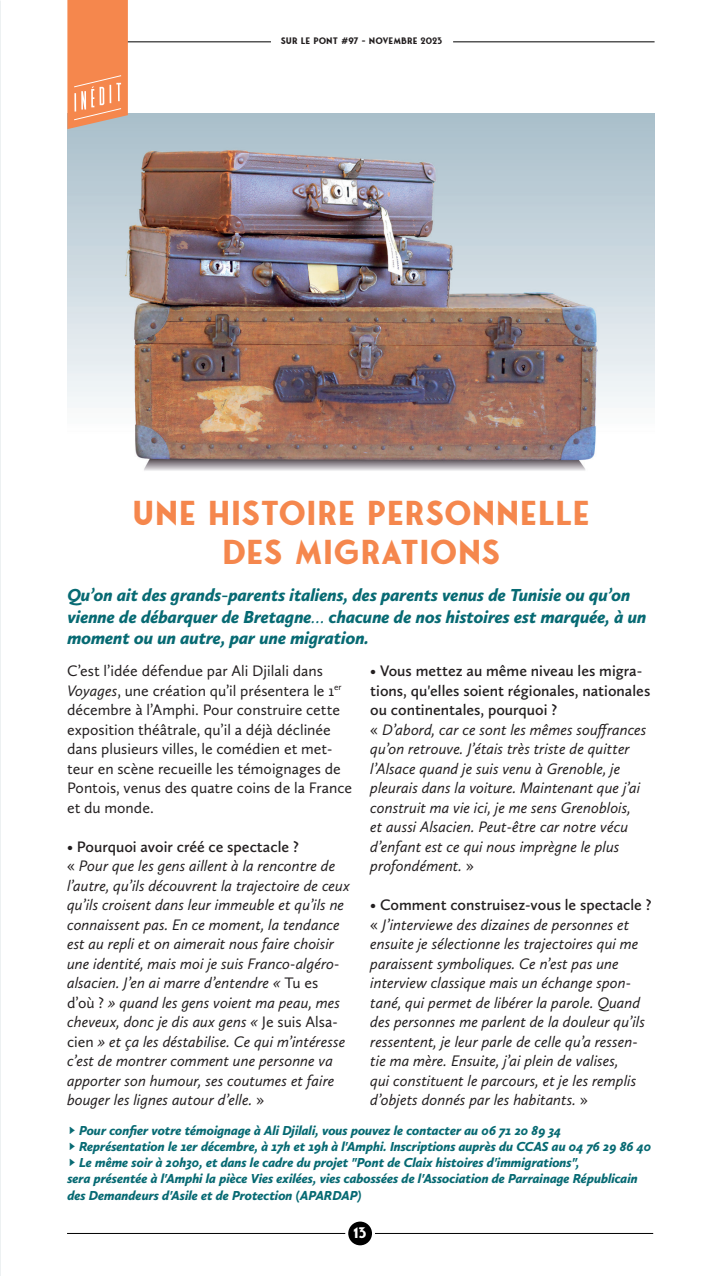
<style>
.page{position:relative;width:723px;height:1276px;background:#fff}
.page>*{position:absolute;margin:0;border:0;box-sizing:border-box;transform-origin:0 0}
.t1{font:700 33px/39.6px "Fonseca";color:#f5874d;text-align:center}
.t2{font:italic 900 18px/21.6px "Calluna Sans";color:#076a73}
.t3{font:italic 15.75px/19.5px "Calluna Sans";color:#231f20}
.t4{font:15.75px/19.5px "Calluna Sans";color:#231f20}
.t5{font:600 15.75px/19.5px "Calluna Sans";color:#231f20}
.t6{font:700 14.55px "Fonseca";color:#fff}
.t7{font:italic 900 13.5px/16.2px "Calluna Sans";color:#076a73}
.t8{font:700 9px "Fonseca";color:#231f20}
.s1{font-style:italic}
.s2{font-weight:400}
.s3{font-style:normal}
</style>
<div class="page">
<hr style="left:68px;top:41px;width:203px;height:1px;background:#000">
<hr style="left:453px;top:41px;width:201px;height:1px;background:#000">
<img style="left:67px;top:114px;width:588px;height:357px">
<hr style="left:67px;top:1233px;width:586px;height:1px;background:#000">
<div style="left:347px;top:1220px;width:26px;height:26px;background:#000;border-radius:50%"></div>
<div style="left:345px;top:1218px;width:30px;height:30px;border:3px solid #fff;border-radius:50%"></div>
<svg style="left:67px;top:0;width:61px;height:129px;background:#f1905d"></svg>
<p class="t8" style="left:281px;top:36px;width:163px">SUR LE PONT #97 - NOVEMBRE 2023</p>
<p class="t1" style="left:132px;top:493px;width:460px">UNE HISTOIRE PERSONNELLE<br>DES MIGRATIONS</p>
<p class="t2" style="left:67px;top:584px;width:580px">Qu’on ait des grands-parents italiens, des parents venus de Tunisie ou qu’on vienne de débarquer de Bretagne… chacune de nos histoires est marquée, à un moment ou un autre, par une migration.</p>
<p class="t4" style="left:67px;top:661px;width:287px">C’est l’idée défendue par Ali Djilali dans <span class="s1">Voyages</span>, une création qu’il présentera le 1<sup>er </sup>décembre à l’Amphi. Pour construire cette exposition théâtrale, qu’il a déjà déclinée dans plusieurs villes, le comédien et met&shy;teur en scène recueille les témoignages de Pontois, venus des quatre coins de la France et du monde.</p>
<p class="t5" style="left:67px;top:836px;width:233px"><span class="s2">•</span> Pourquoi avoir créé ce spectacle ?</p>
<p class="t3" style="left:67px;top:856px;width:284px"><span class="s3">«</span> Pour que les gens aillent à la rencontre de l’autre, qu’ils découvrent la trajectoire de ceux qu’ils croisent dans leur immeuble et qu’ils ne connaissent pas. En ce moment, la tendance est au repli et on aimerait nous faire choisir une identité, mais moi je suis Franco-algéro&shy;alsacien. J’en ai marre d’entendre « <span class="s3">Tu es<br>d’où ?</span> » quand les gens voient ma peau, mes cheveux, donc je dis aux gens « <span class="s3">Je suis Alsa&shy;cien</span> » et ça les déstabilise. Ce qui m’intéresse c’est de montrer comment une personne va apporter son humour, ses coutumes et faire bouger les lignes autour d’elle. <span class="s3">»</span></p>
<p class="t5" style="left:370px;top:661px;width:281px"><span class="s2">•</span> Vous mettez au même niveau les migra&shy;tions, qu'elles soient régionales, nationales ou continentales, pourquoi ?</p>
<p class="t3" style="left:370px;top:719px;width:278px"><span class="s3">«</span> D’abord, car ce sont les mêmes souffrances qu’on retrouve. J’étais très triste de quitter l’Alsace quand je suis venu à Grenoble, je pleurais dans la voiture. Maintenant que j’ai construit ma vie ici, je me sens Grenoblois, et aussi Alsacien. Peut-être car notre vécu d’enfant est ce qui nous imprègne le plus profondément. <span class="s3">»</span></p>
<p class="t5" style="left:370px;top:895px;width:283px"><span class="s2">•</span> Comment construisez-vous le spectacle ?</p>
<p class="t3" style="left:370px;top:914px;width:276px"><span class="s3">«</span> J’interviewe des dizaines de personnes et ensuite je sélectionne les trajectoires qui me paraissent symboliques. Ce n’est pas une interview classique mais un échange spon&shy;tané, qui permet de libérer la parole. Quand des personnes me parlent de la douleur qu’ils ressentent, je leur parle de celle qu’a ressen&shy;tie ma mère. Ensuite, j’ai plein de valises,<br>qui constituent le parcours, et je les remplis d’objets donnés par les habitants. <span class="s3">»</span></p>
<p class="t7" style="left:67px;top:1122px;width:495px">► Pour confier votre témoignage à Ali Djilali, vous pouvez le contacter au 06 71 20 89 34</p>
<p class="t7" style="left:67px;top:1138px;width:585px">► Représentation le 1er décembre, à 17h et 19h à l'Amphi. Inscriptions auprès du CCAS au 04 76 29 86 40</p>
<p class="t7" style="left:67px;top:1154px;width:572px">► Le même soir à 20h30, et dans le cadre du projet "Pont de Claix histoires d'immigrations",<br>sera présentée à l'Amphi la pièce Vies exilées, vies cabossées de l'Association de Parrainage Républicain des Demandeurs d'Asile et de Protection (APARDAP)</p>
<p class="t6" style="left:353px;top:1223px;width:15px">13</p>
</div>
